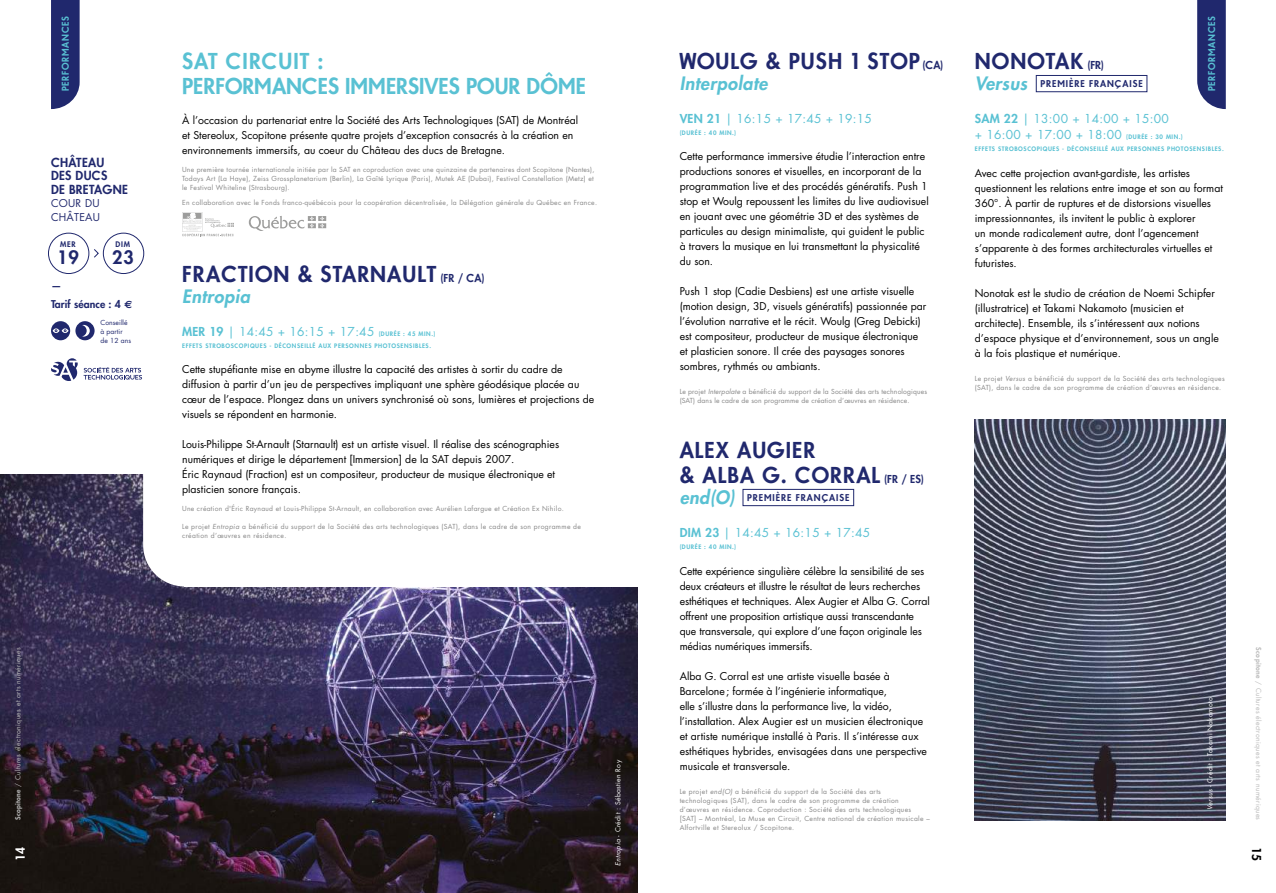
<style>
.page{position:relative;width:1276px;height:893px;background:#fff}
.page>*{position:absolute;margin:0;border:0;box-sizing:border-box;transform-origin:0 0}
.t1{font:21px/25.5px "PETITE";letter-spacing:.05em;color:#20286d}
.t2{font:21px/25.5px "PETITE";color:#59c1d3}
.t3{font:italic 800 18px "Futura";letter-spacing:.025em;color:#59c1d3}
.t4{font:800 18px "Futura";color:#20286d}
.t5{font:12px/16.5px "Futura";letter-spacing:.025em;color:#59c1d3}
.t6{font:12px/13.5px "PETITE";letter-spacing:.025em;color:#20286d}
.t7{font:800 12px "Futura";color:#fff}
.t8{font:800 12px "Futura";color:#000}
.t9{font:10.5px/15px "Futura";color:#000}
.t10{font:800 10.5px/18px "Futura";letter-spacing:.01em;color:#20286d}
.t11{font:10.5px/13.5px "Futura";letter-spacing:.025em;color:#20286d}
.t12{font:10.5px "PETITE";color:#20286d}
.t13{font:9px "PETITE";letter-spacing:.1em;color:#20286d}
.t14{font:9px "PETITE";letter-spacing:.08em;color:#59c1d3}
.t15{font:800 7.5px "Futura";letter-spacing:.1em;color:#20286d}
.t16{font:6.75px/9px "Futura";letter-spacing:.05em;color:#878787}
.t17{font:6.75px/9px "Futura";letter-spacing:.02em;color:#878787}
.t18{font:6.75px "Futura";letter-spacing:.05em;color:#bababa}
.t19{font:6.75px "Futura";letter-spacing:.05em;color:#fff}
.t20{font:6.75px/9px "Futura";letter-spacing:.01em;color:#20286d}
.t21{font:800 6px "Futura";letter-spacing:.1em;color:#59c1d3}
.s1{font-weight:800}
.s2{font-style:italic}
.s3{font-size:10.5px}
.s4{font-weight:800;font-size:6px}
.s5{font-family:"Euro Sans";font-weight:700}
</style>
<div class="page">
<img style="left:0;top:475px;width:638px;height:418px">
<img style="left:975px;top:419px;width:250px;height:401px">
<svg style="left:143px;top:474px;width:42px;height:112px"></svg>
<div style="left:185px;top:432px;width:454px;height:154px;background:#fff"></div>
<svg style="left:51px;top:0;width:29px;height:109px;background:#2e3676"></svg>
<svg style="left:1197px;top:0;width:28px;height:109px;background:#2e3576"></svg>
<div style="left:48px;top:233px;width:41px;height:41px;border:1px solid #20286d;border-radius:50%"></div>
<div style="left:103px;top:233px;width:41px;height:41px;border:1px solid #20286d;border-radius:50%"></div>
<svg style="left:94px;top:249px;width:5px;height:9px"></svg>
<div style="left:742px;top:489px;width:112px;height:17px;border:1px solid #20286d"></div>
<div style="left:1036px;top:75px;width:111px;height:17px;border:1px solid #20286d"></div>
<svg style="left:51px;top:321px;width:44px;height:19px"></svg>
<svg style="left:84px;top:367px;width:58px;height:13px"></svg>
<svg style="left:51px;top:358px;width:27px;height:23px"></svg>
<svg style="left:182px;top:212px;width:52px;height:24px"></svg>
<svg style="left:249px;top:216px;width:77px;height:15px"></svg>
<p class="t14" style="left:60px;top:91px;width:77px;rotate:-90deg">PERFORMANCES</p>
<p class="t14" style="left:1205px;top:91px;width:77px;rotate:-90deg">PERFORMANCES</p>
<h1 class="t2" style="left:182px;top:48px;width:405px">SAT CIRCUIT :<br>PERFORMANCES IMMERSIVES POUR DÔME</h1>
<p class="t9" style="left:182px;top:113px;width:398px">À l’occasion du partenariat entre la Société des Arts Technologiques (SAT) de Montréal et Stereolux, Scopitone présente quatre projets d’exception consacrés à la création en environnements immersifs, au coeur du Château des ducs de Bretagne.</p>
<p class="t16" style="left:182px;top:165px;width:414px;text-align:justify">Une première tournée internationale initiée par la SAT en coproduction avec une quinzaine de partenaires dont Scopitone (Nantes), Todays Art (La Haye), Zeiss Grossplanetarium (Berlin), La Gaîté Lyrique (Paris), Mutek AE (Dubai), Festival Constellation (Metz) et le Festival Whiteline (Strasbourg).</p>
<p class="t16" style="left:182px;top:198px;width:416px">En collaboration avec le Fonds franco-québécois pour la coopération décentralisée, la Délégation générale du Québec en France.</p>
<h1 class="t1" style="left:679px;top:48px;width:242px">WOULG &amp; PUSH 1 STOP</h1>
<h2 class="t3" style="left:679px;top:72px;width:89px">Interpolate</h2>
<p class="t5" style="left:679px;top:110px;width:194px"><span class="s1">VEN 21</span> | 16:15 + 17:45 + 19:15</p>
<p class="t21" style="left:679px;top:129px;width:58px">(DURÉE : 40 MIN.)</p>
<p class="t9" style="left:679px;top:149px;width:251px">Cette performance immersive étudie l’interaction entre productions sonores et visuelles, en incorporant de la programmation live et des procédés génératifs. Push 1 stop et Woulg repoussent les limites du live audiovisuel en jouant avec une géométrie 3D et des systèmes de particules au design minimaliste, qui guident le public à travers la musique en lui transmettant la physicalité du son.</p>
<p class="t9" style="left:679px;top:284px;width:248px">Push 1 stop (Cadie Desbiens) est une artiste visuelle (motion design, 3D, visuels génératifs) passionnée par l’évolution narrative et le récit. Woulg (Greg Debicki) est compositeur, producteur de musique électronique et plasticien sonore. Il crée des paysages sonores sombres, rythmés ou ambiants.</p>
<p class="t17" style="left:679px;top:387px;width:249px">Le projet <span class="s2">Interpolate</span> a bénéficié du support de la Société des arts technologiques (SAT) dans le cadre de son programme de création d’œuvres en résidence.</p>
<h1 class="t1" style="left:975px;top:48px;width:131px">NONOTAK <span class="s3">(FR)</span></h1>
<h2 class="t3" style="left:975px;top:72px;width:54px">Versus</h2>
<p class="t5" style="left:975px;top:110px;width:209px"><span class="s1">SAM 22</span> | 13:00 + 14:00 + 15:00<br>+ 16:00 + 17:00 + 18:00 <span class="s4">(DURÉE : 30 MIN.)</span></p>
<p class="t21" style="left:975px;top:145px;width:250px">EFFETS STROBOSCOPIQUES - DÉCONSEILLÉ AUX PERSONNES PHOTOSENSIBLES.</p>
<p class="t9" style="left:975px;top:166px;width:250px">Avec cette projection avant-gardiste, les artistes questionnent les relations entre image et son au format 360°. À partir de ruptures et de distorsions visuelles impressionnantes, ils invitent le public à explorer<br>un monde radicalement autre, dont l’agencement s’apparente à des formes architecturales virtuelles et futuristes.</p>
<p class="t9" style="left:975px;top:286px;width:245px">Nonotak est le studio de création de Noemi Schipfer (illustratrice) et Takami Nakamoto (musicien et architecte). Ensemble, ils s’intéressent aux notions d’espace physique et d’environnement, sous un angle à la fois plastique et numérique.</p>
<p class="t16" style="left:975px;top:374px;width:251px">Le projet <span class="s2">Versus</span> a bénéficié du support de la Société des arts technologiques (SAT), dans le cadre de son programme de création d’œuvres en résidence.</p>
<p class="t12" style="left:922px;top:58px;width:22px">(CA)</p>
<p class="t13" style="left:1040px;top:78px;width:104px">PREMIÈRE FRANÇAISE</p>
<p class="t6" style="left:51px;top:155px;width:79px">CHÂTEAU<br>DES DUCS<br>DE BRETAGNE</p>
<p class="t11" style="left:51px;top:197px;width:51px">COUR DU<br>CHÂTEAU</p>
<p class="t15" style="left:60px;top:240px;width:17px">MER</p>
<h2 class="t4" style="left:57px;top:245px;width:23px">19</h2>
<p class="t15" style="left:116px;top:240px;width:16px">DIM</p>
<h2 class="t4" style="left:112px;top:245px;width:23px">23</h2>
<h1 class="t1" style="left:182px;top:261px;width:304px">FRACTION &amp; STARNAULT <span class="s3">(FR / CA)</span></h1>
<h2 class="t3" style="left:182px;top:285px;width:69px">Entropia</h2>
<p class="t5" style="left:182px;top:323px;width:255px"><span class="s1">MER 19</span> | 14:45 + 16:15 + 17:45 <span class="s4">(DURÉE : 45 MIN.)</span></p>
<p class="t21" style="left:182px;top:342px;width:250px">EFFETS STROBOSCOPIQUES - DÉCONSEILLÉ AUX PERSONNES PHOTOSENSIBLES.</p>
<p class="t9" style="left:182px;top:362px;width:414px">Cette stupéfiante mise en abyme illustre la capacité des artistes à sortir du cadre de diffusion à partir d’un jeu de perspectives impliquant une sphère géodésique placée au cœur de l’espace. Plongez dans un univers synchronisé où sons, lumières et projections de visuels se répondent en harmonie.</p>
<p class="t9" style="left:182px;top:437px;width:378px">Louis-Philippe St-Arnault (Starnault) est un artiste visuel. Il réalise des scénographies numériques et dirige le département [Immersion] de la SAT depuis 2007.<br>Éric Raynaud (Fraction) est un compositeur, producteur de musique électronique et plasticien sonore français.</p>
<p class="t16" style="left:182px;top:504px;width:383px">Une création d'Éric Raynaud et Louis-Philippe St-Arnault, en collaboration avec Aurélien Lafargue et Création Ex Nihilo.</p>
<p class="t16" style="left:182px;top:522px;width:400px">Le projet <span class="s2">Entropia</span> a bénéficié du support de la Société des arts technologiques (SAT), dans le cadre de son programme de création d’œuvres en résidence.</p>
<p class="t10" style="left:51px;top:277px;width:83px">—<br>Tarif séance : 4 <span class="s5">€</span></p>
<p class="t20" style="left:100px;top:318px;width:32px">Conseillé à partir de 12 ans</p>
<h1 class="t1" style="left:679px;top:437px;width:246px">ALEX AUGIER<br>&amp; ALBA G. CORRAL <span class="s3">(FR / ES)</span></h1>
<h2 class="t3" style="left:679px;top:486px;width:56px">end(O)</h2>
<p class="t5" style="left:679px;top:525px;width:192px"><span class="s1">DIM 23</span> | 14:45 + 16:15 + 17:45</p>
<p class="t21" style="left:679px;top:543px;width:58px">(DURÉE : 40 MIN.)</p>
<p class="t9" style="left:679px;top:563px;width:252px">Cette expérience singulière célèbre la sensibilité de ses deux créateurs et illustre le résultat de leurs recherches esthétiques et techniques. Alex Augier et Alba G. Corral offrent une proposition artistique aussi transcendante que transversale, qui explore d’une façon originale les médias numériques immersifs.</p>
<p class="t9" style="left:679px;top:668px;width:249px">Alba G. Corral est une artiste visuelle basée à Barcelone; formée à l’ingénierie informatique,<br>elle s’illustre dans la performance live, la vidéo, l’installation. Alex Augier est un musicien électronique et artiste numérique installé à Paris. Il s’intéresse aux esthétiques hybrides, envisagées dans une perspective musicale et transversale.</p>
<p class="t16" style="left:679px;top:787px;width:252px">Le projet <span class="s2">end(O)</span> a bénéficié du support de la Société des arts technologiques (SAT), dans le cadre de son programme de création d’œuvres en résidence. Coproduction : Société des arts technologiques<br>[SAT] – Montréal, La Muse en Circuit, Centre national de création musicale – Alfortville et Stereolux / Scopitone.</p>
<p class="t13" style="left:747px;top:491px;width:104px">PREMIÈRE FRANÇAISE</p>
<p class="t18" style="left:1263px;top:647px;width:174px;rotate:90deg"><span class="s1">Scopitone</span> / Cultures électroniques et arts numériques</p>
<p class="t18" style="left:14px;top:820px;width:174px;rotate:-90deg"><span class="s1">Scopitone</span> / Cultures électroniques et arts numériques</p>
<p class="t19" style="left:1205px;top:810px;width:114px;rotate:-90deg"><span class="s2">Versus</span> - Crédit : Takami Nakamoto</p>
<p class="t19" style="left:614px;top:866px;width:108px;rotate:-90deg"><span class="s2">Entropia</span> - Crédit : Sébastien Roy</p>
<p class="t7" style="left:13px;top:861px;width:16px;rotate:-90deg">14</p>
<p class="t8" style="left:1264px;top:847px;width:16px;rotate:90deg">15</p>
</div>
